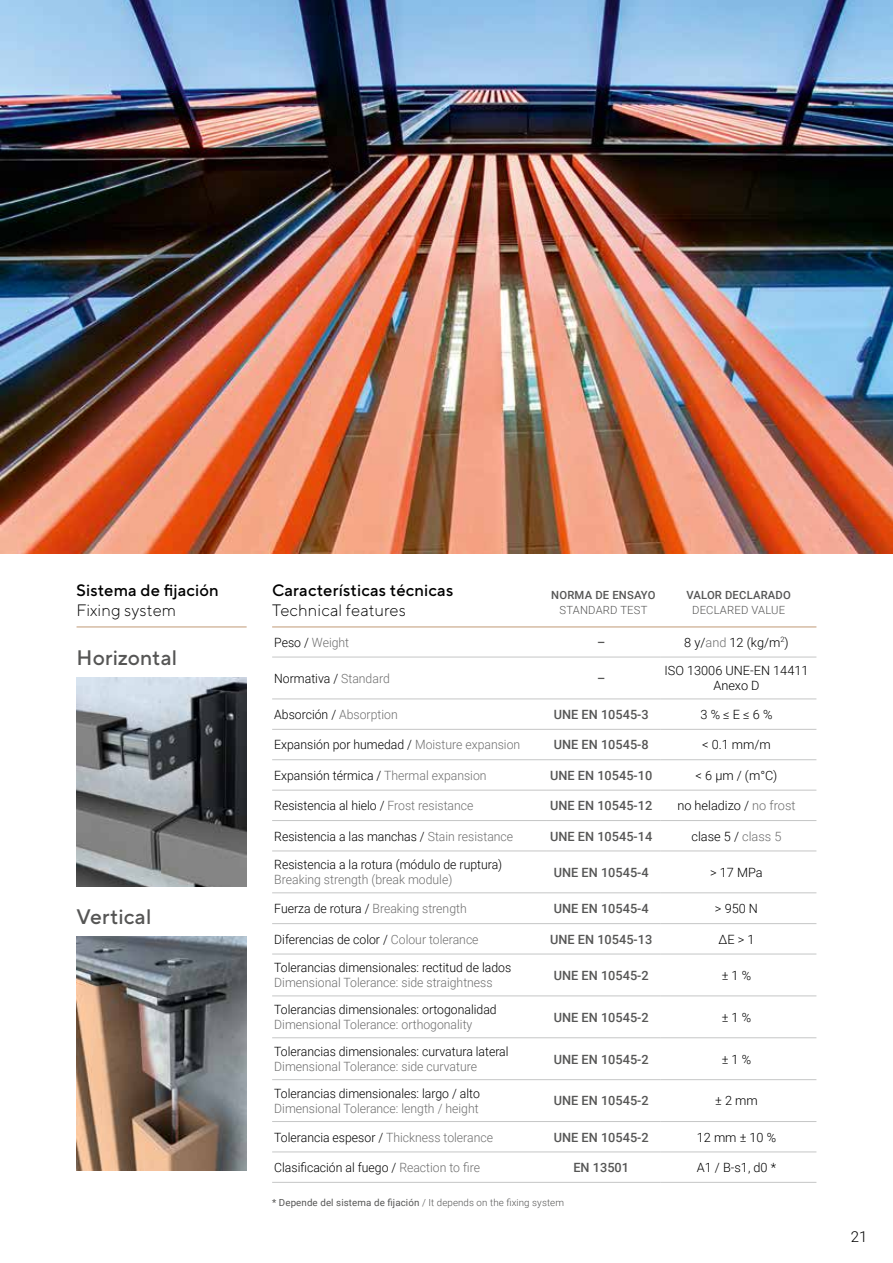
<style>
.page{position:relative;width:893px;height:1263px;background:#fff}
.page>*{position:absolute;margin:0;border:0;box-sizing:border-box;transform-origin:0 0}
.t1{font:500 21px "TT Norms Pro";letter-spacing:.005em;color:#565655}
.t2{font:500 16.5px "TT Norms Pro";letter-spacing:.01em;color:#000}
.t3{font:300 16.5px "TT Norms Pro";letter-spacing:.01em;color:#000}
.t4{font:300 15px "Roboto";color:#000}
.t5{font:300 12.75px "Roboto";color:#000;scale:.96 1}
.t6{font:300 12.75px "Roboto";color:#6e6e6e;scale:.96 1}
.t7{font:500 12.75px "Roboto";color:#565655}
.t8{font:300 12.75px/15.3px "Roboto";color:#000;text-align:center}
.t9{font:500 11.25px "Roboto";letter-spacing:.015em;color:#565655}
.t10{font:300 11.25px "Roboto";letter-spacing:.015em;color:#565655}
.t11{font:9.75px "Roboto";letter-spacing:.01em;color:#565655}
.s1{color:#000}
.s2{color:#6e6e6e}
.s3{font-weight:300}
</style>
<div class="page">
<hr style="left:272px;top:657px;width:274px;height:1px;background:#c5c6c6">
<hr style="left:546px;top:657px;width:115px;height:1px;background:#c5c6c6">
<hr style="left:661px;top:657px;width:155px;height:1px;background:#c5c6c6">
<hr style="left:272px;top:699px;width:274px;height:1px;background:#c5c6c6">
<hr style="left:546px;top:699px;width:115px;height:1px;background:#c5c6c6">
<hr style="left:661px;top:699px;width:155px;height:1px;background:#c5c6c6">
<hr style="left:272px;top:729px;width:274px;height:1px;background:#c5c6c6">
<hr style="left:546px;top:729px;width:115px;height:1px;background:#c5c6c6">
<hr style="left:661px;top:729px;width:155px;height:1px;background:#c5c6c6">
<hr style="left:272px;top:759px;width:274px;height:1px;background:#c5c6c6">
<hr style="left:546px;top:759px;width:115px;height:1px;background:#c5c6c6">
<hr style="left:661px;top:759px;width:155px;height:1px;background:#c5c6c6">
<hr style="left:272px;top:790px;width:274px;height:1px;background:#c5c6c6">
<hr style="left:546px;top:790px;width:115px;height:1px;background:#c5c6c6">
<hr style="left:661px;top:790px;width:155px;height:1px;background:#c5c6c6">
<hr style="left:272px;top:820px;width:274px;height:1px;background:#c5c6c6">
<hr style="left:546px;top:820px;width:115px;height:1px;background:#c5c6c6">
<hr style="left:661px;top:820px;width:155px;height:1px;background:#c5c6c6">
<hr style="left:272px;top:851px;width:274px;height:1px;background:#c5c6c6">
<hr style="left:546px;top:851px;width:115px;height:1px;background:#c5c6c6">
<hr style="left:661px;top:851px;width:155px;height:1px;background:#c5c6c6">
<hr style="left:272px;top:892px;width:274px;height:1px;background:#c5c6c6">
<hr style="left:546px;top:892px;width:115px;height:1px;background:#c5c6c6">
<hr style="left:661px;top:892px;width:155px;height:1px;background:#c5c6c6">
<hr style="left:272px;top:923px;width:274px;height:1px;background:#c5c6c6">
<hr style="left:546px;top:923px;width:115px;height:1px;background:#c5c6c6">
<hr style="left:661px;top:923px;width:155px;height:1px;background:#c5c6c6">
<hr style="left:272px;top:954px;width:274px;height:1px;background:#c5c6c6">
<hr style="left:546px;top:954px;width:115px;height:1px;background:#c5c6c6">
<hr style="left:661px;top:954px;width:155px;height:1px;background:#c5c6c6">
<hr style="left:272px;top:995px;width:274px;height:1px;background:#c5c6c6">
<hr style="left:546px;top:995px;width:115px;height:1px;background:#c5c6c6">
<hr style="left:661px;top:995px;width:155px;height:1px;background:#c5c6c6">
<hr style="left:272px;top:1037px;width:274px;height:1px;background:#c5c6c6">
<hr style="left:546px;top:1037px;width:115px;height:1px;background:#c5c6c6">
<hr style="left:661px;top:1037px;width:155px;height:1px;background:#c5c6c6">
<hr style="left:272px;top:1079px;width:274px;height:1px;background:#c5c6c6">
<hr style="left:546px;top:1079px;width:115px;height:1px;background:#c5c6c6">
<hr style="left:661px;top:1079px;width:155px;height:1px;background:#c5c6c6">
<hr style="left:272px;top:1121px;width:274px;height:1px;background:#c5c6c6">
<hr style="left:546px;top:1121px;width:115px;height:1px;background:#c5c6c6">
<hr style="left:661px;top:1121px;width:155px;height:1px;background:#c5c6c6">
<hr style="left:272px;top:1151px;width:274px;height:1px;background:#c5c6c6">
<hr style="left:546px;top:1151px;width:115px;height:1px;background:#c5c6c6">
<hr style="left:661px;top:1151px;width:155px;height:1px;background:#c5c6c6">
<hr style="left:272px;top:1182px;width:274px;height:1px;background:#c5c6c6">
<hr style="left:546px;top:1182px;width:115px;height:1px;background:#c5c6c6">
<hr style="left:661px;top:1182px;width:155px;height:1px;background:#c5c6c6">
<hr style="left:77px;top:626px;width:170px;height:1px;background:#c39e7c">
<hr style="left:272px;top:626px;width:544px;height:1px;background:#c39e7c">
<img style="left:0;top:0;width:893px;height:554px">
<img style="left:77px;top:677px;width:170px;height:210px">
<img style="left:77px;top:936px;width:170px;height:235px">
<p class="t2" style="left:77px;top:579px;width:144px">Sistema de fijación</p>
<p class="t3" style="left:77px;top:600px;width:101px">Fixing system</p>
<h1 class="t1" style="left:77px;top:644px;width:102px">Horizontal</h1>
<h1 class="t1" style="left:77px;top:903px;width:76px">Vertical</h1>
<p class="t2" style="left:272px;top:579px;width:183px">Características técnicas</p>
<p class="t3" style="left:272px;top:600px;width:135px">Technical features</p>
<p class="t9" style="left:551px;top:587px;width:106px">NORMA DE ENSAYO</p>
<p class="t10" style="left:560px;top:602px;width:89px">STANDARD TEST</p>
<p class="t9" style="left:686px;top:587px;width:106px">VALOR DECLARADO</p>
<p class="t10" style="left:692px;top:602px;width:94px">DECLARED VALUE</p>
<p class="t6" style="left:274px;top:633px;width:80px"><span class="s1">Peso /</span> Weight</p>
<p class="t7" style="left:597px;top:633px;width:10px">–</p>
<p class="t8" style="left:684px;top:634px;width:106px">8 y/<span class="s2">and</span> 12 (kg/m<sup>2</sup>)</p>
<p class="t5" style="left:274px;top:669px;width:122px">Normativa / <span class="s2">Standard</span></p>
<p class="t7" style="left:597px;top:669px;width:10px">–</p>
<p class="t8" style="left:664px;top:662px;width:146px">ISO 13006 UNE-EN 14411<br>Anexo D</p>
<p class="t5" style="left:274px;top:705px;width:130px">Absorción / <span class="s2">Absorption</span></p>
<p class="t7" style="left:554px;top:705px;width:96px">UNE EN 10545-3</p>
<p class="t8" style="left:701px;top:706px;width:73px">3 % ≤ E ≤ 6 %</p>
<p class="t5" style="left:274px;top:736px;width:258px">Expansión por humedad / <span class="s2">Moisture expansion</span></p>
<p class="t7" style="left:554px;top:736px;width:96px">UNE EN 10545-8</p>
<p class="t8" style="left:702px;top:737px;width:70px">&lt; 0.1 mm/m</p>
<p class="t5" style="left:274px;top:766px;width:223px">Expansión térmica / <span class="s2">Thermal expansion</span></p>
<p class="t7" style="left:550px;top:766px;width:104px">UNE EN 10545-10</p>
<p class="t8" style="left:695px;top:767px;width:83px">&lt; 6 µm / (m°C)</p>
<p class="t5" style="left:274px;top:797px;width:209px">Resistencia al hielo / <span class="s2">Frost resistance</span></p>
<p class="t7" style="left:550px;top:797px;width:104px">UNE EN 10545-12</p>
<p class="t8" style="left:677px;top:797px;width:120px">no heladizo / <span class="s2">no frost</span></p>
<p class="t5" style="left:274px;top:827px;width:250px">Resistencia a las manchas / <span class="s2">Stain resistance</span></p>
<p class="t7" style="left:550px;top:827px;width:104px">UNE EN 10545-14</p>
<p class="t8" style="left:691px;top:828px;width:92px">clase 5 / <span class="s2">class 5</span></p>
<p class="t5" style="left:274px;top:855px;width:239px">Resistencia a la rotura (módulo de ruptura)</p>
<p class="t6" style="left:274px;top:871px;width:187px">Breaking strength (break module)</p>
<p class="t7" style="left:554px;top:863px;width:96px">UNE EN 10545-4</p>
<p class="t8" style="left:710px;top:864px;width:54px">&gt; 17 MPa</p>
<p class="t6" style="left:274px;top:899px;width:202px"><span class="s1">Fuerza de rotura /</span> Breaking strength</p>
<p class="t7" style="left:554px;top:899px;width:96px">UNE EN 10545-4</p>
<p class="t8" style="left:715px;top:900px;width:45px">&gt; 950 N</p>
<p class="t5" style="left:274px;top:930px;width:214px">Diferencias de color / <span class="s2">Colour tolerance</span></p>
<p class="t7" style="left:550px;top:930px;width:104px">UNE EN 10545-13</p>
<p class="t8" style="left:718px;top:931px;width:38px">ΔE &gt; 1</p>
<p class="t5" style="left:274px;top:959px;width:248px">Tolerancias dimensionales: rectitud de lados</p>
<p class="t6" style="left:274px;top:974px;width:229px">Dimensional Tolerance: side straightness</p>
<p class="t7" style="left:554px;top:966px;width:96px">UNE EN 10545-2</p>
<p class="t8" style="left:722px;top:967px;width:31px">± 1 %</p>
<p class="t5" style="left:274px;top:1000px;width:233px">Tolerancias dimensionales: ortogonalidad</p>
<p class="t6" style="left:274px;top:1016px;width:208px">Dimensional Tolerance: orthogonality</p>
<p class="t5" style="left:274px;top:1042px;width:246px">Tolerancias dimensionales: curvatura lateral</p>
<p class="t6" style="left:274px;top:1058px;width:213px">Dimensional Tolerance: side curvature</p>
<p class="t5" style="left:274px;top:1084px;width:216px">Tolerancias dimensionales: largo / alto</p>
<p class="t6" style="left:274px;top:1099px;width:214px">Dimensional Tolerance: length / height</p>
<p class="t7" style="left:554px;top:1008px;width:96px">UNE EN 10545-2</p>
<p class="t8" style="left:722px;top:1009px;width:31px">± 1 %</p>
<p class="t7" style="left:554px;top:1050px;width:96px">UNE EN 10545-2</p>
<p class="t8" style="left:722px;top:1051px;width:31px">± 1 %</p>
<p class="t7" style="left:554px;top:1092px;width:96px">UNE EN 10545-2</p>
<p class="t8" style="left:715px;top:1093px;width:44px">± 2 mm</p>
<p class="t5" style="left:274px;top:1128px;width:229px">Tolerancia espesor / <span class="s2">Thickness tolerance</span></p>
<p class="t7" style="left:554px;top:1128px;width:96px">UNE EN 10545-2</p>
<p class="t8" style="left:697px;top:1129px;width:81px">12 mm ± 10 %</p>
<p class="t5" style="left:274px;top:1158px;width:216px">Clasificación al fuego / <span class="s2">Reaction to fire</span></p>
<p class="t7" style="left:573px;top:1158px;width:57px">EN 13501</p>
<p class="t8" style="left:697px;top:1159px;width:81px">A1 / B-s1, d0 *</p>
<p class="t11" style="left:272px;top:1196px;width:293px">* Depende del sistema de fijación <span class="s3">/ It depends on the fixing system</span></p>
<p class="t4" style="left:851px;top:1226px;width:18px">21</p>
</div>
